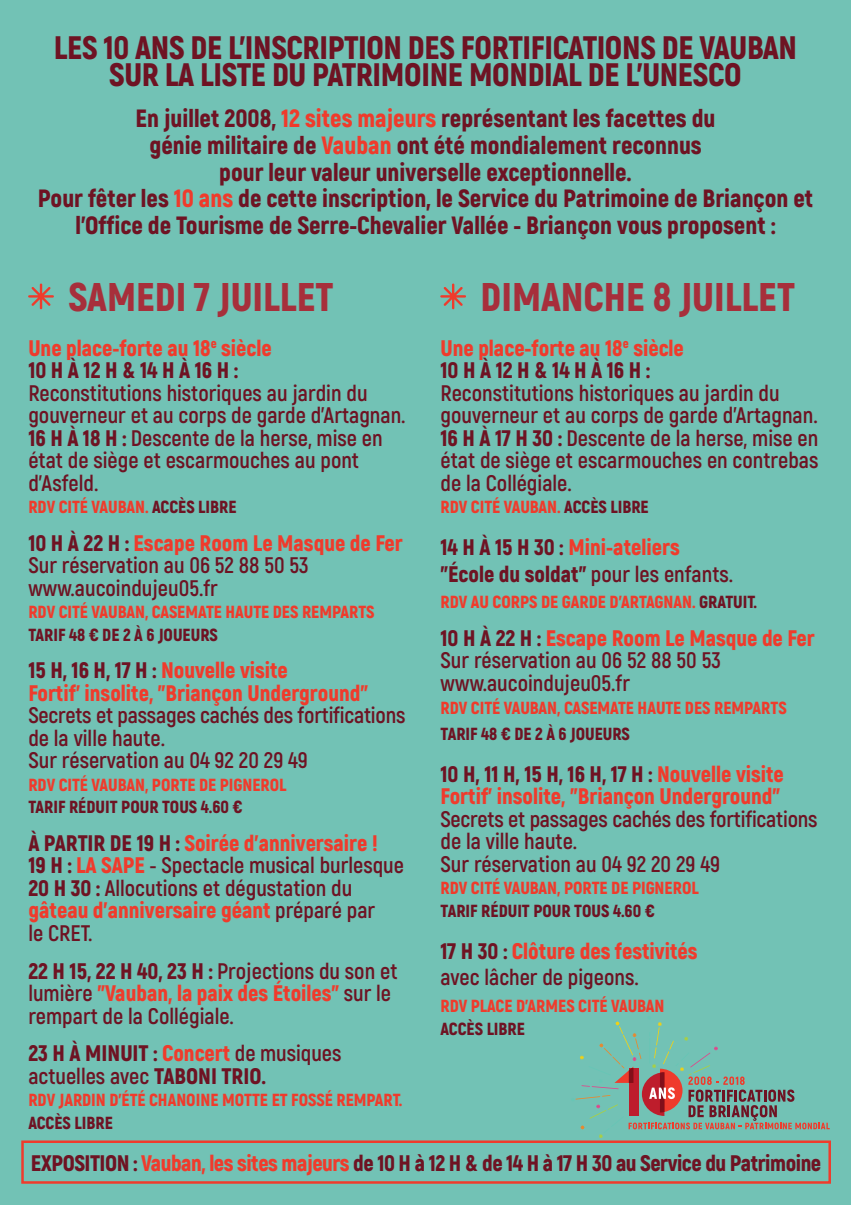
<style>
.page{position:relative;width:851px;height:1205px;background:#fff}
.page>*{position:absolute;margin:0;border:0;box-sizing:border-box;transform-origin:0 0}
.t1{font:900 40px "Akrobat";color:#a72f3b}
.t2{font:900 32.5px "Akrobat";letter-spacing:-.01em;color:#6e1323}
.t3{font:900 25px/26.8px "Akrobat";color:#6e1323;text-align:center}
.t4{font:700 22.5px/22.5px "Akrobat";color:#6e1323}
.t5{font:900 22.5px "Akrobat";color:#ef3b2c}
.t6{font:900 22.5px "Akrobat";letter-spacing:-.02em;color:#6e1323}
.t7{font:900 22.5px "Akrobat";color:#6e1323}
.t8{font:900 17.5px/22.5px "Akrobat";color:#ef3b2c}
.t9{font:900 17.5px "Akrobat";color:#6e1323}
.s1{color:#ef3b2c}
.s2{font-weight:900}
.s3{color:#6e1323}
.s4{font-weight:900;color:#ef3b2c}
.s5{font-weight:700}
</style>
<div class="page">
<div style="left:0;top:0;width:850px;height:1205px;background:#72c2b5"></div>
<svg style="left:440px;top:283px;width:26px;height:26px"></svg>
<svg style="left:28px;top:283px;width:26px;height:26px"></svg>
<hr style="left:591px;top:1086px;width:27px;height:3px;background:#ea3b87">
<svg style="left:581px;top:1085px;width:9px;height:2px"></svg>
<hr style="left:575px;top:1096px;width:25px;height:3px;background:#f58220">
<svg style="left:596px;top:1017px;width:233px;height:121px"></svg>
<div style="left:21px;top:1140px;width:809px;height:43px;border:2px solid #ef3b2c"></div>
<p class="t2" style="left:54px;top:26px;width:744px">LES 10 ANS DE L’INSCRIPTION DES FORTIFICATIONS DE VAUBAN</p>
<p class="t2" style="left:109px;top:53px;width:633px">SUR LA LISTE DU PATRIMOINE MONDIAL DE L’UNESCO</p>
<p class="t3" style="left:135px;top:105px;width:581px">En juillet 2008, <span class="s1">12 sites majeurs</span> représentant les facettes du</p>
<p class="t3" style="left:149px;top:132px;width:553px">génie militaire de <span class="s1">Vauban</span> ont été mondialement reconnus</p>
<p class="t3" style="left:219px;top:158px;width:414px">pour leur valeur universelle exceptionnelle.</p>
<p class="t3" style="left:38px;top:185px;width:776px">Pour fêter les <span class="s1">10 ans</span> de cette inscription, le Service du Patrimoine de Briançon et l’Office de Tourisme de Serre-Chevalier Vallée - Briançon vous proposent :</p>
<p class="t1" style="left:68px;top:271px;width:266px">SAMEDI 7 JUILLET</p>
<p class="t5" style="left:28px;top:333px;width:245px">Une place-forte au 18<sup>e</sup> siècle</p>
<p class="t6" style="left:28px;top:356px;width:211px">10 H À 12 H &amp; 14 H À 16 H :</p>
<p class="t4" style="left:28px;top:382px;width:379px">Reconstitutions historiques au jardin du gouverneur et au corps de garde d’Artagnan.</p>
<p class="t4" style="left:28px;top:427px;width:356px"><span class="s2">16 H À 18 H :</span> Descente de la herse, mise en état de siège et escarmouches au pont d'Asfeld.</p>
<p class="t8" style="left:28px;top:496px;width:210px">RDV CITÉ VAUBAN. <span class="s3">ACCÈS LIBRE</span></p>
<p class="t5" style="left:28px;top:528px;width:376px"><span class="s3">10 H À 22 H :</span> Escape Room Le Masque de Fer</p>
<p class="t4" style="left:28px;top:554px;width:282px">Sur réservation au 06 52 88 50 53</p>
<p class="t4" style="left:28px;top:577px;width:191px">www.aucoindujeu05.fr</p>
<p class="t8" style="left:28px;top:601px;width:348px">RDV CITÉ VAUBAN, CASEMATE HAUTE DES REMPARTS</p>
<p class="t9" style="left:28px;top:623px;width:191px">TARIF 48 € DE 2 À 6 JOUEURS</p>
<p class="t5" style="left:28px;top:656px;width:261px"><span class="s3">15 H, 16 H, 17 H :</span> Nouvelle visite</p>
<p class="t5" style="left:28px;top:678px;width:341px">Fortif’ insolite, "Briançon Underground"</p>
<p class="t4" style="left:28px;top:704px;width:378px">Secrets et passages cachés des fortifications de la ville haute.</p>
<p class="t4" style="left:28px;top:749px;width:281px">Sur réservation au 04 92 20 29 49</p>
<p class="t8" style="left:28px;top:773px;width:260px">RDV CITÉ VAUBAN, PORTE DE PIGNEROL</p>
<p class="t9" style="left:28px;top:796px;width:216px">TARIF RÉDUIT POUR TOUS 4.60 €</p>
<p class="t5" style="left:28px;top:828px;width:351px"><span class="s3">À PARTIR DE 19 H :</span> Soirée d’anniversaire !</p>
<p class="t4" style="left:28px;top:854px;width:377px"><span class="s2">19 H :</span> <span class="s4">LA SAPE</span> - Spectacle musical burlesque</p>
<p class="t4" style="left:28px;top:877px;width:348px"><span class="s2">20 H 30 :</span> Allocutions et dégustation du <span class="s4">gâteau d’anniversaire géant</span> préparé par</p>
<p class="t4" style="left:28px;top:922px;width:65px">le CRET.</p>
<p class="t4" style="left:28px;top:959px;width:370px"><span class="s2">22 H 15, 22 H 40, 23 H :</span> Projections du son et lumière <span class="s4">"Vauban, la paix des Étoiles"</span> sur le rempart de la Collégiale.</p>
<p class="t7" style="left:28px;top:1038px;width:314px">23 H À MINUIT : <span class="s1">Concert</span> <span class="s5">de musiques</span></p>
<p class="t4" style="left:28px;top:1064px;width:239px">actuelles avec <span class="s2">TABONI TRIO.</span></p>
<p class="t8" style="left:28px;top:1088px;width:375px">RDV JARDIN D’ÉTÉ CHANOINE MOTTE ET FOSSÉ REMPART.<br><span class="s3">ACCÈS LIBRE</span></p>
<p class="t1" style="left:480px;top:271px;width:316px">DIMANCHE 8 JUILLET</p>
<p class="t5" style="left:440px;top:333px;width:245px">Une place-forte au 18<sup>e</sup> siècle</p>
<p class="t6" style="left:440px;top:356px;width:211px">10 H À 12 H &amp; 14 H À 16 H :</p>
<p class="t4" style="left:440px;top:382px;width:379px">Reconstitutions historiques au jardin du gouverneur et au corps de garde d’Artagnan.</p>
<p class="t4" style="left:440px;top:427px;width:379px;text-align:justify"><span class="s2">16 H À 17 H 30 :</span> Descente de la herse, mise en état de siège et escarmouches en contrebas de la Collégiale.</p>
<p class="t8" style="left:440px;top:496px;width:210px">RDV CITÉ VAUBAN. <span class="s3">ACCÈS LIBRE</span></p>
<p class="t5" style="left:440px;top:532px;width:241px"><span class="s3">14 H À 15 H 30 :</span> Mini-ateliers</p>
<p class="t7" style="left:440px;top:559px;width:294px">"École du soldat" <span class="s5">pour les enfants.</span></p>
<p class="t8" style="left:440px;top:591px;width:318px">RDV AU CORPS DE GARDE D’ARTAGNAN. <span class="s3">GRATUIT.</span></p>
<p class="t5" style="left:440px;top:623px;width:376px"><span class="s3">10 H À 22 H :</span> Escape Room Le Masque de Fer</p>
<p class="t4" style="left:440px;top:649px;width:282px">Sur réservation au 06 52 88 50 53</p>
<p class="t4" style="left:440px;top:672px;width:191px">www.aucoindujeu05.fr</p>
<p class="t8" style="left:440px;top:696px;width:348px">RDV CITÉ VAUBAN, CASEMATE HAUTE DES REMPARTS</p>
<p class="t9" style="left:440px;top:723px;width:191px">TARIF 48 € DE 2 À 6 JOUEURS</p>
<p class="t7" style="left:440px;top:759px;width:345px">10 H, 11 H, 15 H, 16 H, 17 H : <span class="s1">Nouvelle visite</span></p>
<p class="t5" style="left:440px;top:782px;width:341px">Fortif’ insolite, "Briançon Underground"</p>
<p class="t4" style="left:440px;top:808px;width:378px">Secrets et passages cachés des fortifications de la ville haute.</p>
<p class="t4" style="left:440px;top:853px;width:281px">Sur réservation au 04 92 20 29 49</p>
<p class="t8" style="left:440px;top:877px;width:260px">RDV CITÉ VAUBAN, PORTE DE PIGNEROL</p>
<p class="t9" style="left:440px;top:899px;width:216px">TARIF RÉDUIT POUR TOUS 4.60 €</p>
<p class="t5" style="left:440px;top:936px;width:258px"><span class="s3">17 H 30 :</span> Clôture des festivités</p>
<p class="t4" style="left:440px;top:966px;width:200px">avec lâcher de pigeons.</p>
<p class="t8" style="left:440px;top:995px;width:225px">RDV PLACE D’ARMES CITÉ VAUBAN</p>
<p class="t9" style="left:440px;top:1017px;width:86px">ACCÈS LIBRE</p>
<p class="t6" style="left:31px;top:1149px;width:791px">EXPOSITION : <span class="s1">Vauban, les sites majeurs</span> de 10 H à 12 H &amp; de 14 H à 17 H 30 au Service du Patrimoine</p>
</div>
